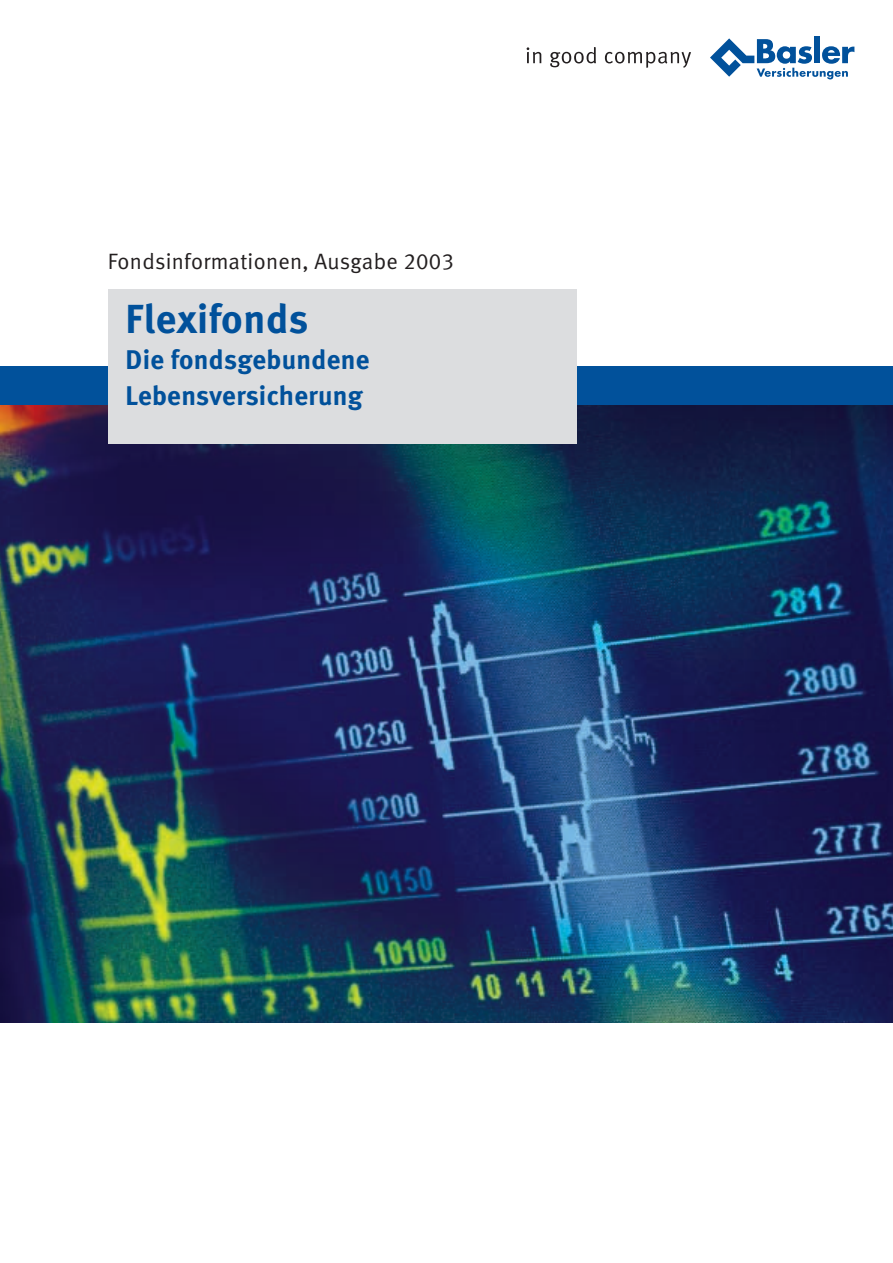
<style>
.page{position:relative;width:893px;height:1263px;background:#fff}
.page>*{position:absolute;margin:0;border:0;box-sizing:border-box;transform-origin:0 0}
.t1{font:40.5px "Meta Bold LF";letter-spacing:.015em;color:#01519b}
.t2{font:27px/36px "Meta Bold LF";letter-spacing:.015em;color:#01519b}
.t3{font:22.2px "Meta Normal LF";letter-spacing:.015em;color:#231f20}
</style>
<div class="page">
<img style="left:0;top:404px;width:892px;height:618px">
<div style="left:0;top:366px;width:892px;height:38px;background:#01519b"></div>
<div style="left:108px;top:289px;width:468px;height:155px;background:#dcdddf"></div>
<div style="left:814px;top:37px;width:6px;height:26px;background:#01519b"></div>
<svg style="left:710px;top:38px;width:144px;height:41px"></svg>
<svg style="left:526px;top:47px;width:15px;height:16px"></svg>
<svg style="left:550px;top:47px;width:46px;height:20px"></svg>
<svg style="left:605px;top:52px;width:86px;height:16px"></svg>
<p class="t3" style="left:108px;top:253px;width:348px">Fondsinformationen, Ausgabe 2003</p>
<h1 class="t1" style="left:126px;top:305px;width:184px">Flexifonds</h1>
<p class="t2" style="left:126px;top:345px;width:245px">Die fondsgebundene<br>Lebensversicherung</p>
</div>
